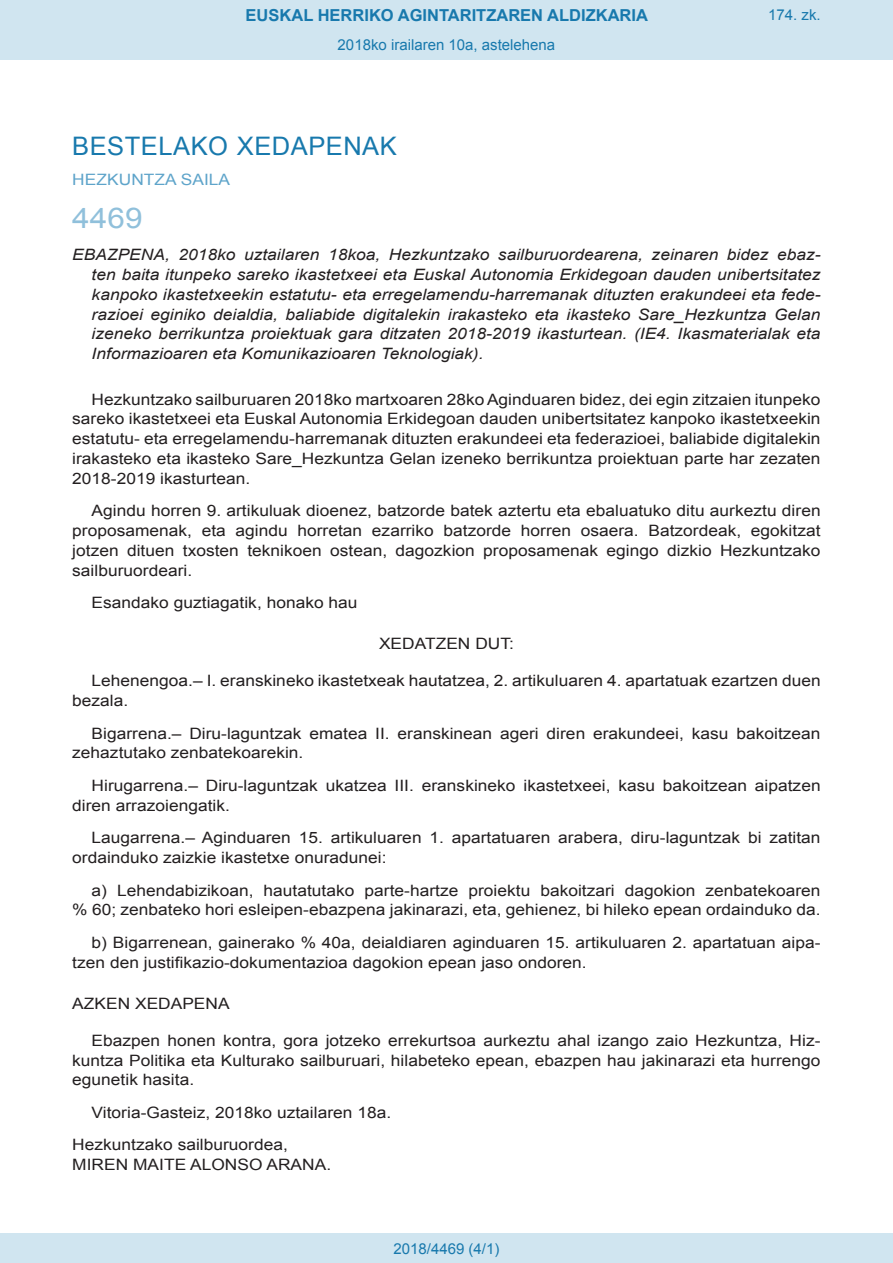
<style>
.page{position:relative;width:893px;height:1263px;background:#fff}
.page>*{position:absolute;margin:0;border:0;box-sizing:border-box;transform-origin:0 0}
.BOPVOrden{font:28.5px "Arial";color:#90c0db;scale:1.11 1}
.BOPVSeccion{font:25.5px "Arial";letter-spacing:.02em;color:#1879ad}
.t1{font:700 16.5px "Arial";color:#1879ad}
.BOPVDetalle{font:15.6px/19.8px "Arial";color:#231f20;scale:1.11 1}
.BOPVTitulo{font:italic 15.6px/19.8px "Arial";color:#231f20;text-align:justify;scale:1.11 1}
.BOPVFirmaLugFec{font:15.6px "Arial";color:#231f20;scale:1.11 1}
.BOPVFirmaPuesto{font:15.6px "Arial";color:#231f20;scale:1.11 1}
.BOPVFirmaNombre{font:15.6px "Arial";color:#231f20;scale:1.11 1}
.BOPVOrganismo{font:15.6px "Arial";letter-spacing:.005em;color:#5ea4ca;scale:1.11 1}
.BOPVDisposicion{font:15.6px "Arial";color:#231f20;scale:1.11 1}
.BOPVClave{font:15.6px "Arial";color:#231f20;scale:1.11 1}
.Paginacion_Centro{font:15px "Arial";color:#1879ad}
</style>
<div class="page">
<div style="left:0;top:0;width:893px;height:60px;background:#d0e5f0"></div>
<div style="left:0;top:1233px;width:893px;height:30px;background:#d0e5f0"></div>
<p class="t1" style="left:246px;top:4px;width:404px">EUSKAL HERRIKO AGINTARITZAREN ALDIZKARIA</p>
<p class="Paginacion_Centro" style="left:338px;top:35px;width:219px">2018ko irailaren 10a, astelehena</p>
<p class="Paginacion_Centro" style="left:768px;top:5px;width:54px">174. zk.</p>
<p class="BOPVSeccion" style="left:72px;top:129px;width:326px">BESTELAKO XEDAPENAK</p>
<p class="BOPVOrganismo" style="left:72px;top:169px;width:144px">HEZKUNTZA SAILA</p>
<p class="BOPVOrden" style="left:72px;top:199px;width:65px">4469</p>
<p class="BOPVTitulo" style="left:92px;top:245px;width:658px;text-indent:-19px">EBAZPENA, 2018ko uztailaren 18koa, Hezkuntzako sailburuordearena, zeinaren bidez ebaz&shy;ten baita itunpeko sareko ikastetxeei eta Euskal Autonomia Erkidegoan dauden unibertsitatez kanpoko ikastetxeekin estatutu- eta erregelamendu-harremanak dituzten erakundeei eta fede&shy;razioei eginiko deialdia, baliabide digitalekin irakasteko eta ikasteko Sare_Hezkuntza Gelan izeneko berrikuntza proiektuak gara ditzaten 2018-2019 ikasturtean. (IE4. Ikasmaterialak eta Informazioaren eta Komunikazioaren Teknologiak).</p>
<p class="BOPVDetalle" style="left:72px;top:389px;width:676px;text-align:justify;text-indent:19px">Hezkuntzako sailburuaren 2018ko martxoaren 28ko Aginduaren bidez, dei egin zitzaien itunpeko sareko ikastetxeei eta Euskal Autonomia Erkidegoan dauden unibertsitatez kanpoko ikastetxeekin estatutu- eta erregelamendu-harremanak dituzten erakundeei eta federazioei, baliabide digitalekin irakasteko eta ikasteko Sare_Hezkuntza Gelan izeneko berrikuntza proiektuan parte har zezaten 2018-2019 ikasturtean.</p>
<p class="BOPVDetalle" style="left:72px;top:501px;width:676px;text-align:justify;text-indent:19px">Agindu horren 9. artikuluak dioenez, batzorde batek aztertu eta ebaluatuko ditu aurkeztu diren proposamenak, eta agindu horretan ezarriko batzorde horren osaera. Batzordeak, egokitzat jotzen dituen txosten teknikoen ostean, dagozkion proposamenak egingo dizkio Hezkuntzako sailburuordeari.</p>
<p class="BOPVDetalle" style="left:92px;top:593px;width:241px">Esandako guztiagatik, honako hau</p>
<p class="BOPVClave" style="left:379px;top:634px;width:123px">XEDATZEN DUT:</p>
<p class="BOPVDetalle" style="left:72px;top:671px;width:676px;text-indent:19px">Lehenengoa.– I. eranskineko ikastetxeak hautatzea, 2. artikuluaren 4. apartatuak ezartzen duen bezala.</p>
<p class="BOPVDetalle" style="left:72px;top:723px;width:676px;text-indent:19px">Bigarrena.– Diru-laguntzak ematea II. eranskinean ageri diren erakundeei, kasu bakoitzean zehaztutako zenbatekoarekin.</p>
<p class="BOPVDetalle" style="left:72px;top:776px;width:676px;text-indent:19px">Hirugarrena.– Diru-laguntzak ukatzea III. eranskineko ikastetxeei, kasu bakoitzean aipatzen diren arrazoiengatik.</p>
<p class="BOPVDetalle" style="left:72px;top:828px;width:676px;text-indent:19px">Laugarrena.– Aginduaren 15. artikuluaren 1. apartatuaren arabera, diru-laguntzak bi zatitan ordainduko zaizkie ikastetxe onuradunei:</p>
<p class="BOPVDetalle" style="left:72px;top:880px;width:676px;text-align:right">a) Lehendabizikoan, hautatutako parte-hartze proiektu bakoitzari dagokion zenbatekoaren<br>% 60; zenbateko hori esleipen-ebazpena jakinarazi, eta, gehienez, bi hileko epean ordainduko da.</p>
<p class="BOPVDetalle" style="left:72px;top:933px;width:676px;text-indent:19px">b) Bigarrenean, gainerako % 40a, deialdiaren aginduaren 15. artikuluaren 2. apartatuan aipa&shy;tzen den justifikazio-dokumentazioa dagokion epean jaso ondoren.</p>
<p class="BOPVDisposicion" style="left:72px;top:993px;width:143px">AZKEN XEDAPENA</p>
<p class="BOPVDetalle" style="left:72px;top:1030px;width:676px;text-align:justify;text-indent:19px">Ebazpen honen kontra, gora jotzeko errekurtsoa aurkeztu ahal izango zaio Hezkuntza, Hiz&shy;kuntza Politika eta Kulturako sailburuari, hilabeteko epean, ebazpen hau jakinarazi eta hurrengo egunetik hasita.</p>
<p class="BOPVFirmaLugFec" style="left:92px;top:1102px;width:271px">Vitoria-Gasteiz, 2018ko uztailaren 18a.</p>
<p class="BOPVFirmaPuesto" style="left:72px;top:1135px;width:196px">Hezkuntzako sailburuordea,</p>
<p class="BOPVFirmaNombre" style="left:72px;top:1154px;width:235px">MIREN MAITE ALONSO ARANA.</p>
<p class="Paginacion_Centro" style="left:393px;top:1238px;width:107px">2018/4469 (4/1)</p>
</div>
